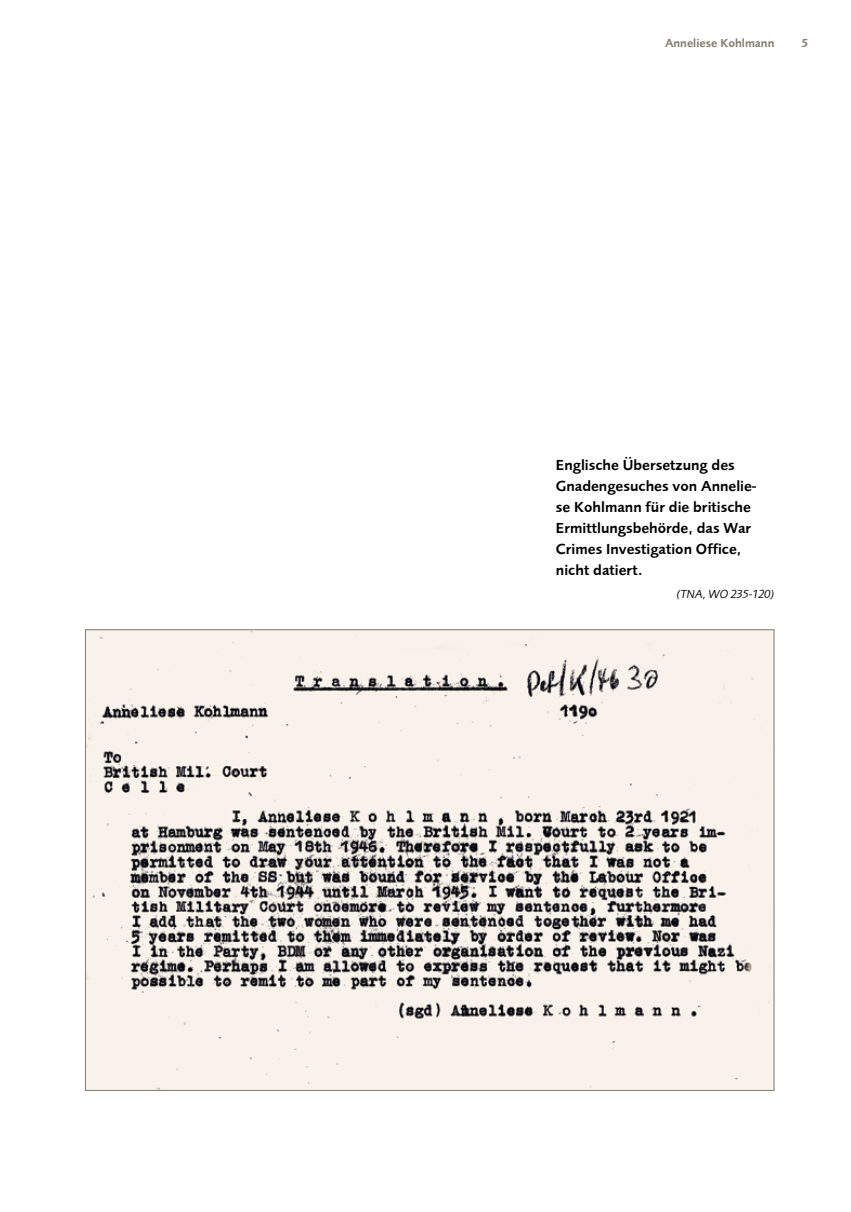
<style>
.page{position:relative;width:851px;height:1212px;background:#fff}
.page>*{position:absolute;margin:0;border:0;box-sizing:border-box;transform-origin:0 0}
.t1{font:15px/21px "Foundry Sans Demi";color:#000}
.t2{font:12px "Foundry Sans Demi";color:#827c6c}
.t3{font:italic 12px "Foundry Sans";color:#000}
</style>
<div class="page">
<img style="left:87px;top:631px;width:685px;height:458px">
<p class="t2" style="left:665px;top:36px;width:111px">Anneliese Kohlmann</p>
<p class="t2" style="left:801px;top:36px;width:8px">5</p>
<p class="t1" style="left:556px;top:454px;width:202px">Englische Übersetzung des<br>Gnadengesuches von Annelie&shy;se Kohlmann für die britische<br>Ermittlungsbehörde, das War<br>Crimes Investigation Office, nicht datiert.</p>
<p class="t3" style="left:676px;top:587px;width:99px">(TNA, WO 235-120)</p>
</div>
